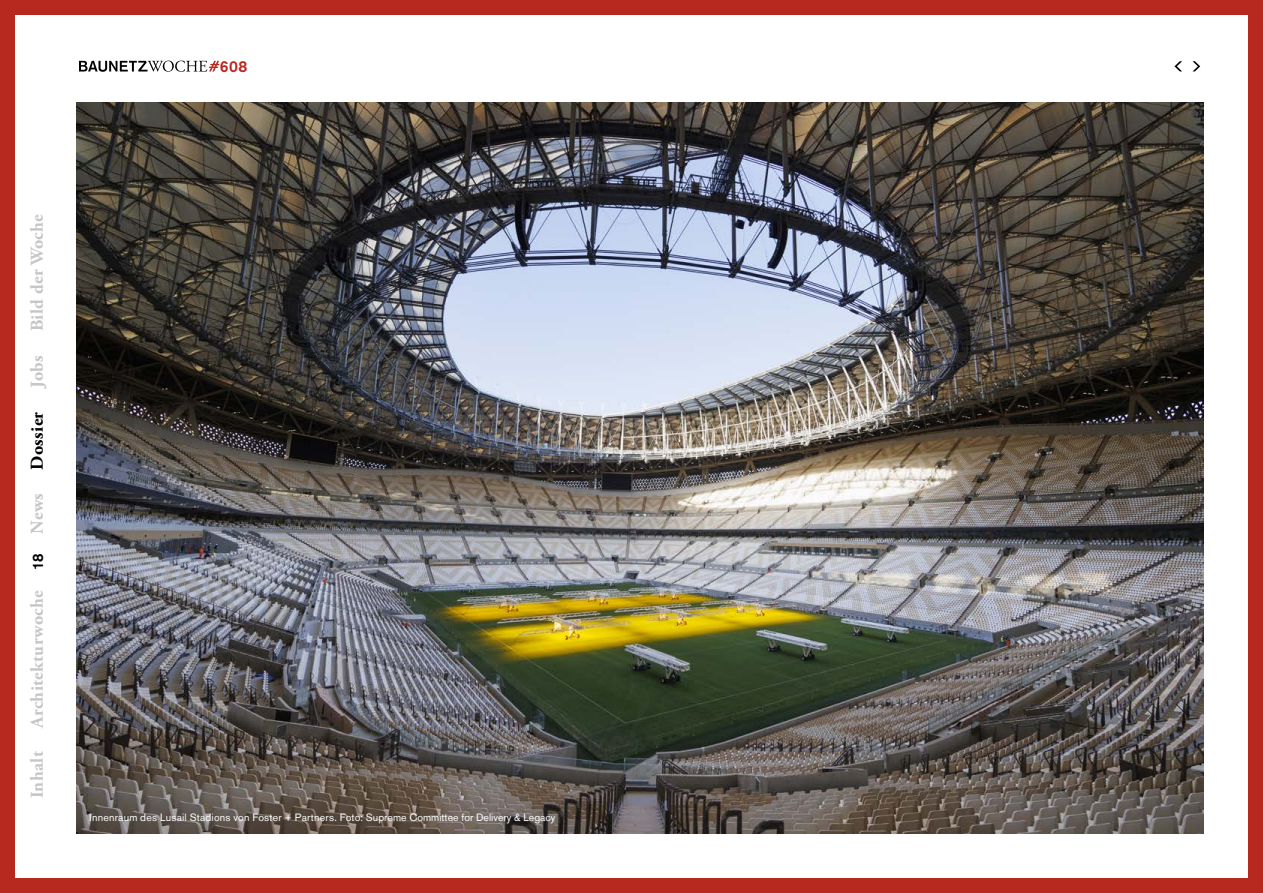
<style>
.page{position:relative;width:1263px;height:893px;background:#fff}
.page>*{position:absolute;margin:0;border:0;box-sizing:border-box;transform-origin:0 0}
.t1{font:700 18px "Adobe Garamond Pro";letter-spacing:.02em;color:#c6c6c6}
.t2{font:700 18px "Adobe Garamond Pro";letter-spacing:.02em;color:#000}
.t3{font:500 15.75px "Akzidenz Grotesk BQ";color:#b7281f}
.t4{font:500 15px "Akzidenz Grotesk BQ";color:#000}
.t5{font:10.5px "Akzidenz Grotesk BQ";letter-spacing:.015em;color:#fff}
</style>
<div class="page">
<div style="left:0;top:0;width:1263px;height:893px;border:15px solid #b7281f"></div>
<svg style="left:1192px;top:61px;width:8px;height:10px"></svg>
<svg style="left:1174px;top:61px;width:8px;height:10px"></svg>
<img style="left:77px;top:102px;width:1126px;height:731px">
<svg style="left:79px;top:61px;width:140px;height:11px"></svg>
<h2 class="t3" style="left:220px;top:56px;width:29px">608</h2>
<h1 class="t1" style="left:27px;top:331px;width:119px;rotate:-90deg">Bild der Woche</h1>
<h1 class="t1" style="left:27px;top:388px;width:34px;rotate:-90deg">Jobs</h1>
<h1 class="t2" style="left:27px;top:470px;width:59px;rotate:-90deg">Dossier</h1>
<h1 class="t1" style="left:27px;top:534px;width:42px;rotate:-90deg">News</h1>
<h3 class="t4" style="left:29px;top:570px;width:18px;rotate:-90deg">18</h3>
<h1 class="t1" style="left:27px;top:728px;width:139px;rotate:-90deg">Architekturwoche</h1>
<h1 class="t1" style="left:27px;top:798px;width:49px;rotate:-90deg">Inhalt</h1>
<p class="t5" style="left:89px;top:811px;width:468px">Innenraum des Lusail Stadions von Foster + Partners. Foto: Supreme Committee for Delivery &amp; Legacy</p>
</div>
